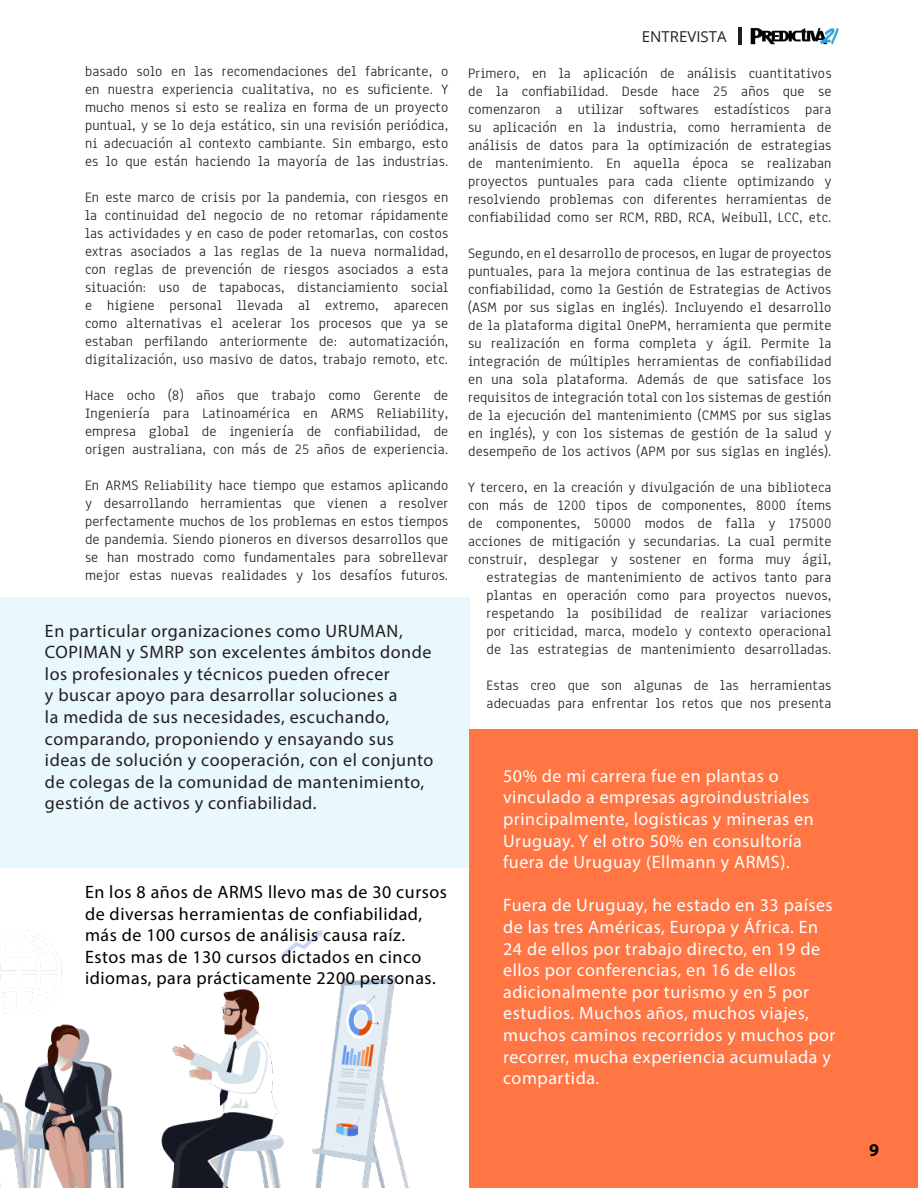
<style>
.page{position:relative;width:918px;height:1188px;background:#fff}
.page>*{position:absolute;margin:0;border:0;box-sizing:border-box;transform-origin:0 0}
.t1{font:18px/21.6px "Myriad Pro";letter-spacing:.03em;color:#fff}
.t2{font:18px/21.6px "Myriad Pro";letter-spacing:.03em;color:#231f20}
.t3{font:18px/21.6px "Myriad Pro";letter-spacing:.03em;color:#000}
.t4{font:700 18px "Myriad Pro";color:#000}
.t5{font:15px/18px "Anaheim";letter-spacing:.01em;color:#231f20;text-align:justify}
.t6{font:15px "Open Sans";color:#231f20}
</style>
<div class="page">
<img style="left:0;top:930px;width:409px;height:258px">
<div style="left:0;top:597px;width:470px;height:270px;background:#e9f8fd"></div>
<div style="left:470px;top:730px;width:448px;height:458px;background:#ff7543"></div>
<hr style="left:739px;top:27px;width:3px;height:17px;background:#231f20">
<img style="left:750px;top:28px;width:89px;height:17px">
<p class="t5" style="left:85px;top:62px;width:365px">basado solo en las recomendaciones del fabricante, o en nuestra experiencia cualitativa, no es suficiente. Y mucho menos si esto se realiza en forma de un proyecto puntual, y se lo deja estático, sin una revisión periódica, ni adecuación al contexto cambiante. Sin embargo, esto es lo que están haciendo la mayoría de las industrias.</p>
<p class="t5" style="left:85px;top:188px;width:365px">En este marco de crisis por la pandemia, con riesgos en la continuidad del negocio de no retomar rápidamente las actividades y en caso de poder retomarlas, con costos extras asociados a las reglas de la nueva normalidad, con reglas de prevención de riesgos asociados a esta situación: uso de tapabocas, distanciamiento social e higiene personal llevada al extremo, aparecen como alternativas el acelerar los procesos que ya se estaban perfilando anteriormente de: automatización, digitalización, uso masivo de datos, trabajo remoto, etc.</p>
<p class="t5" style="left:85px;top:386px;width:365px">Hace ocho (8) años que trabajo como Gerente de Ingeniería para Latinoamérica en ARMS Reliability, empresa global de ingeniería de confiabilidad, de origen australiana, con más de 25 años de experiencia.</p>
<p class="t5" style="left:85px;top:476px;width:365px">En ARMS Reliability hace tiempo que estamos aplicando y desarrollando herramientas que vienen a resolver perfectamente muchos de los problemas en estos tiempos de pandemia. Siendo pioneros en diversos desarrollos que se han mostrado como fundamentales para sobrellevar mejor estas nuevas realidades y los desafíos futuros.</p>
<p class="t2" style="left:45px;top:620px;width:390px">En particular organizaciones como URUMAN, COPIMAN y SMRP son excelentes ámbitos donde los profesionales y técnicos pueden ofrecer<br>y buscar apoyo para desarrollar soluciones a<br>la medida de sus necesidades, escuchando, comparando, proponiendo y ensayando sus ideas de solución y cooperación, con el conjunto de colegas de la comunidad de mantenimiento, gestión de activos y confiabilidad.</p>
<p class="t3" style="left:85px;top:881px;width:363px">En los 8 años de ARMS llevo mas de 30 cursos de diversas herramientas de confiabilidad, más de 100 cursos de análisis causa raíz.<br>Estos mas de 130 cursos dictados en cinco idiomas, para prácticamente 2200 personas.</p>
<p class="t6" style="left:642px;top:26px;width:86px">ENTREVISTA</p>
<p class="t5" style="left:468px;top:64px;width:365px">Primero, en la aplicación de análisis cuantitativos de la confiabilidad. Desde hace 25 años que se comenzaron a utilizar softwares estadísticos para su aplicación en la industria, como herramienta de análisis de datos para la optimización de estrategias de mantenimiento. En aquella época se realizaban proyectos puntuales para cada cliente optimizando y resolviendo problemas con diferentes herramientas de confiabilidad como ser RCM, RBD, RCA, Weibull, LCC, etc.</p>
<p class="t5" style="left:468px;top:244px;width:365px">Segundo, en el desarrollo de procesos, en lugar de proyectos puntuales, para la mejora continua de las estrategias de confiabilidad, como la Gestión de Estrategias de Activos (ASM por sus siglas en inglés). Incluyendo el desarrollo de la plataforma digital OnePM, herramienta que permite su realización en forma completa y ágil. Permite la integración de múltiples herramientas de confiabilidad en una sola plataforma. Además de que satisface los requisitos de integración total con los sistemas de gestión de la ejecución del mantenimiento (CMMS por sus siglas en inglés), y con los sistemas de gestión de la salud y desempeño de los activos (APM por sus siglas en inglés).</p>
<p class="t5" style="left:468px;top:478px;width:365px;text-align:right">Y tercero, en la creación y divulgación de una biblioteca con más de 1200 tipos de componentes, 8000 ítems de componentes, 50000 modos de falla y 175000 acciones de mitigación y secundarias. La cual permite construir, desplegar y sostener en forma muy ágil, estrategias de mantenimiento de activos tanto para plantas en operación como para proyectos nuevos, respetando la posibilidad de realizar variaciones por criticidad, marca, modelo y contexto operacional<br>de las estrategias de mantenimiento desarrolladas.</p>
<p class="t5" style="left:487px;top:676px;width:346px">Estas creo que son algunas de las herramientas adecuadas para enfrentar los retos que nos presenta</p>
<p class="t1" style="left:503px;top:765px;width:312px">50% de mi carrera fue en plantas o vinculado a empresas agroindustriales principalmente, logísticas y mineras en Uruguay. Y el otro 50% en consultoría fuera de Uruguay (Ellmann y ARMS).</p>
<p class="t1" style="left:503px;top:894px;width:334px">Fuera de Uruguay, he estado en 33 países de las tres Américas, Europa y África. En 24 de ellos por trabajo directo, en 19 de ellos por conferencias, en 16 de ellos adicionalmente por turismo y en 5 por estudios. Muchos años, muchos viajes, muchos caminos recorridos y muchos por recorrer, mucha experiencia acumulada y compartida.</p>
<p class="t4" style="left:869px;top:1138px;width:11px">9</p>
</div>
